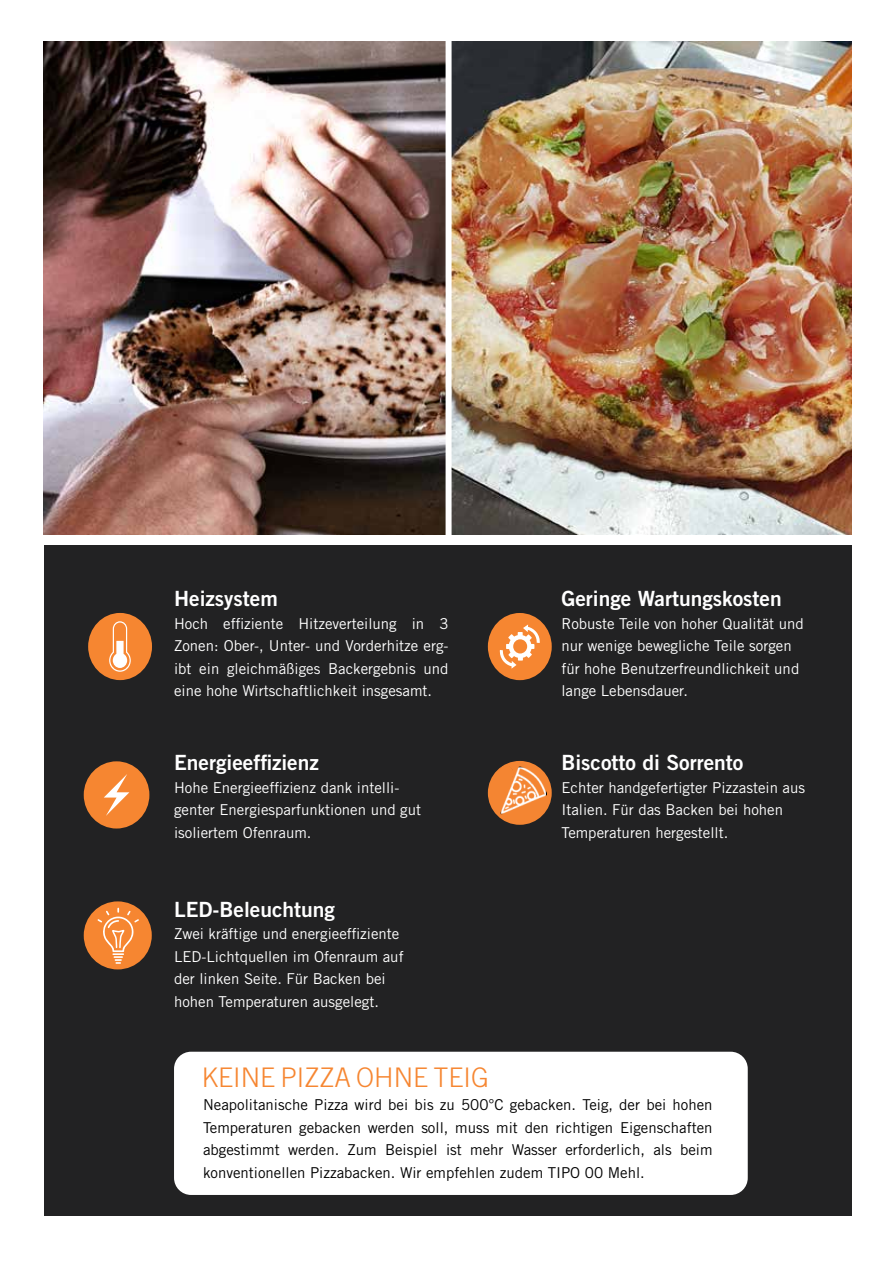
<style>
.page{position:relative;width:893px;height:1263px;background:#fff}
.page>*{position:absolute;margin:0;border:0;box-sizing:border-box;transform-origin:0 0}
.t1{font:300 27px "Trade Gothic LT Std";color:#f68631}
.t2{font:21px "Trade Gothic LT Std Bd 2";color:#fff}
.t3{font:15px/22.5px "Trade Gothic LT Std";color:#fff}
.t4{font:15px/22.5px "Trade Gothic LT Std";color:#000;text-align:justify}
</style>
<div class="page">
<div style="left:44px;top:546px;width:807px;height:670px;background:#222223"></div>
<img style="left:44px;top:41px;width:807px;height:494px">
<div style="left:488px;top:613px;width:64px;height:67px;background:#f68631;border-radius:50%"></div>
<svg style="left:500px;top:624px;width:40px;height:45px"></svg>
<div style="left:88px;top:613px;width:64px;height:67px;background:#f68631;border-radius:50%"></div>
<svg style="left:109px;top:621px;width:22px;height:51px"></svg>
<div style="left:84px;top:761px;width:65px;height:67px;background:#f68631;border-radius:50%"></div>
<svg style="left:104px;top:774px;width:25px;height:42px"></svg>
<svg style="left:488px;top:761px;width:64px;height:64px"></svg>
<div style="left:174px;top:1052px;width:574px;height:143px;background:#fff;border-radius:17px"></div>
<div style="left:446px;top:33px;width:6px;height:507px;background:#fff"></div>
<div style="left:84px;top:901px;width:68px;height:68px;background:#f68631;border-radius:50%"></div>
<svg style="left:97px;top:908px;width:42px;height:56px"></svg>
<h2 class="t2" style="left:174px;top:586px;width:105px">Heizsystem</h2>
<p class="t3" style="left:174px;top:612px;width:276px;text-align:justify">Hoch effiziente Hitzeverteilung in 3<br>Zonen: Ober-, Unter- und Vorderhitze erg&shy;ibt ein gleichmäßiges Backergebnis und eine hohe Wirtschaftlichkeit insgesamt.</p>
<h2 class="t2" style="left:174px;top:750px;width:146px">Energieeffizienz</h2>
<p class="t3" style="left:174px;top:776px;width:249px">Hohe Energieeffizienz dank intelli&shy;genter Energiesparfunktionen und gut isoliertem Ofenraum.</p>
<h2 class="t2" style="left:174px;top:896px;width:163px">LED-Beleuchtung</h2>
<p class="t3" style="left:174px;top:922px;width:231px">Zwei kräftige und energieeffiziente LED-Lichtquellen im Ofenraum auf der linken Seite. Für Backen bei hohen Temperaturen ausgelegt.</p>
<h1 class="t1" style="left:202px;top:1061px;width:289px">KEINE PIZZA OHNE TEIG</h1>
<h2 class="t2" style="left:561px;top:586px;width:222px">Geringe Wartungskosten</h2>
<p class="t3" style="left:561px;top:612px;width:244px">Robuste Teile von hoher Qualität und nur wenige bewegliche Teile sorgen für hohe Benutzerfreundlichkeit und lange Lebensdauer.</p>
<h2 class="t2" style="left:561px;top:750px;width:183px">Biscotto di Sorrento</h2>
<p class="t3" style="left:561px;top:776px;width:245px">Echter handgefertigter Pizzastein aus<br>Italien. Für das Backen bei hohen<br>Temperaturen hergestellt.</p>
<p class="t4" style="left:203px;top:1093px;width:511px">Neapolitanische Pizza wird bei bis zu 500°C gebacken. Teig, der bei hohen Temperaturen gebacken werden soll, muss mit den richtigen Eigenschaften abgestimmt werden. Zum Beispiel ist mehr Wasser erforderlich, als beim konventionellen Pizzabacken. Wir empfehlen zudem TIPO 00 Mehl.</p>
</div>
